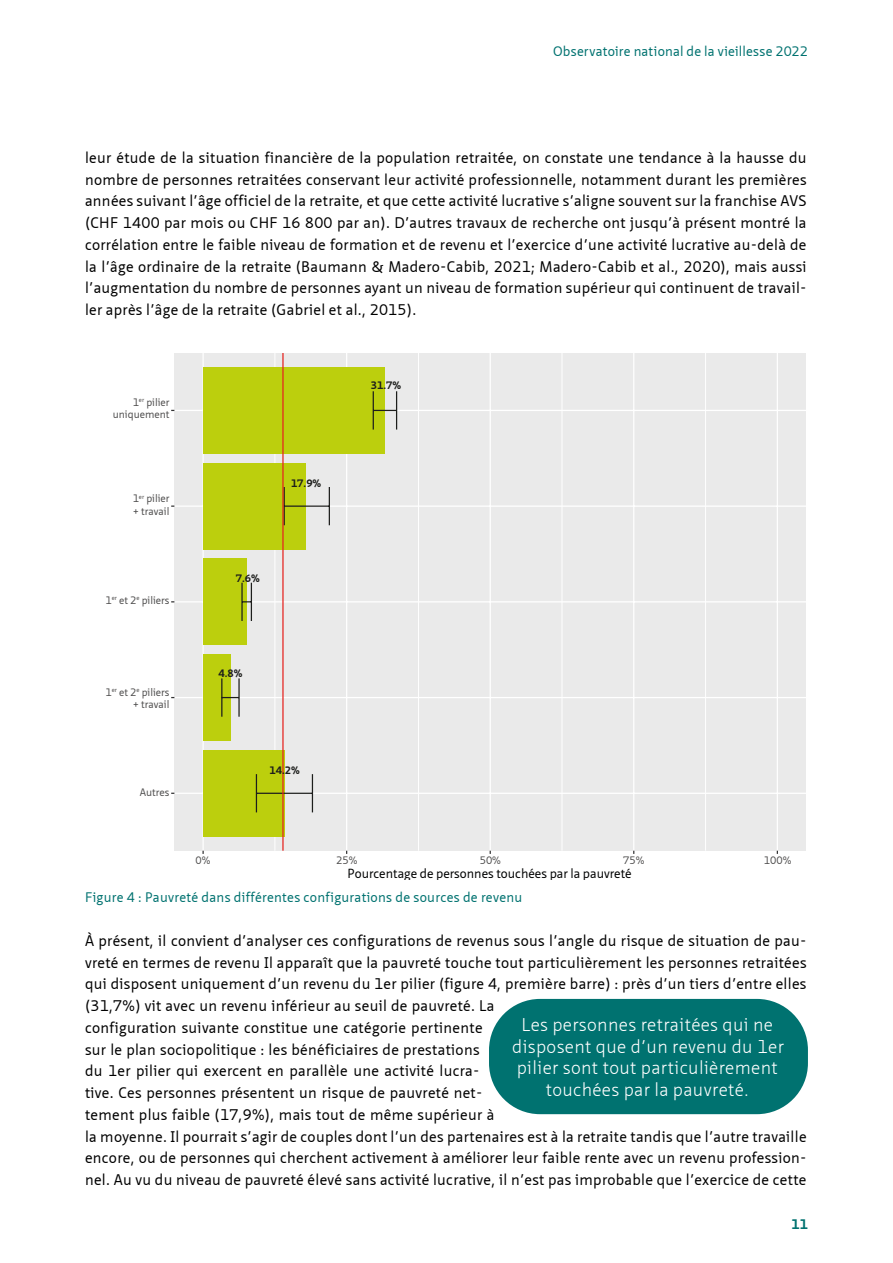
<style>
.page{position:relative;width:893px;height:1263px;background:#fff}
.page>*{position:absolute;margin:0;border:0;box-sizing:border-box;transform-origin:0 0}
.t1{font:300 18px/21.6px "Neue Sans Pro";letter-spacing:.02em;color:#fff;text-align:center}
.t2{font:15px/21.8px "Neue Sans Pro";letter-spacing:.02em;color:#000;text-align:justify}
.t3{font:13.5px "Neue Sans Pro";letter-spacing:.02em;color:#007270}
.t4{font:700 13.5px "Neue Sans Pro";color:#007270}
.t5{font:12.75px "Neue Sans Pro";color:#010202}
.t6{font:10.5px/12.6px "Neue Sans Pro";color:#4e4d4d;text-align:right}
.t7{font:700 10.5px "Neue Sans Pro";color:#1d1e1c}
</style>
<div class="page">
<div style="left:174px;top:353px;width:632px;height:498px;background:#eaeaea"></div>
<hr style="left:705px;top:353px;width:1px;height:498px;background:#fff">
<hr style="left:562px;top:353px;width:1px;height:498px;background:#fff">
<hr style="left:418px;top:353px;width:1px;height:498px;background:#fff">
<hr style="left:275px;top:353px;width:1px;height:498px;background:#fff">
<hr style="left:777px;top:353px;width:1px;height:498px;background:#fff">
<hr style="left:633px;top:353px;width:1px;height:498px;background:#fff">
<hr style="left:490px;top:353px;width:1px;height:498px;background:#fff">
<hr style="left:346px;top:353px;width:1px;height:498px;background:#fff">
<hr style="left:202px;top:353px;width:2px;height:498px;background:#fff">
<hr style="left:174px;top:410px;width:632px;height:1px;background:#fff">
<hr style="left:174px;top:505px;width:632px;height:2px;background:#fff">
<hr style="left:174px;top:601px;width:632px;height:1px;background:#fff">
<hr style="left:174px;top:697px;width:632px;height:1px;background:#fff">
<hr style="left:174px;top:793px;width:632px;height:1px;background:#fff">
<div style="left:203px;top:559px;width:44px;height:86px;background:#bccf0d"></div>
<div style="left:203px;top:654px;width:27px;height:87px;background:#bccf0d"></div>
<div style="left:203px;top:463px;width:103px;height:86px;background:#bccf0d"></div>
<div style="left:203px;top:750px;width:81px;height:86px;background:#bccf0d"></div>
<div style="left:203px;top:367px;width:182px;height:86px;background:#bccf0d"></div>
<hr style="left:373px;top:391px;width:1px;height:39px;background:#1d1e1c">
<svg style="left:374px;top:410px;width:22px;height:1px"></svg>
<hr style="left:396px;top:391px;width:1px;height:39px;background:#1d1e1c">
<hr style="left:256px;top:774px;width:1px;height:38px;background:#1d1e1c">
<hr style="left:256px;top:793px;width:56px;height:1px;background:#1d1e1c">
<hr style="left:312px;top:774px;width:1px;height:38px;background:#1d1e1c">
<hr style="left:284px;top:487px;width:1px;height:38px;background:#1d1e1c">
<hr style="left:284px;top:505px;width:45px;height:2px;background:#1d1e1c">
<hr style="left:329px;top:487px;width:1px;height:38px;background:#1d1e1c">
<hr style="left:221px;top:678px;width:1px;height:39px;background:#1d1e1c">
<svg style="left:222px;top:697px;width:16px;height:1px"></svg>
<hr style="left:238px;top:678px;width:2px;height:39px;background:#1d1e1c">
<hr style="left:241px;top:583px;width:2px;height:38px;background:#1d1e1c">
<hr style="left:251px;top:583px;width:1px;height:38px;background:#1d1e1c">
<hr style="left:282px;top:353px;width:2px;height:498px;background:#e5231f">
<div style="left:489px;top:999px;width:319px;height:115px;background:#007270;border-radius:51px"></div>
<p class="t3" style="left:553px;top:43px;width:256px">Observatoire national de la vieillesse 2022</p>
<p class="t2" style="left:85px;top:146px;width:723px">leur étude de la situation financière de la population retraitée, on constate une tendance à la hausse du nombre de personnes retraitées conservant leur activité professionnelle, notamment durant les premières années suivant l’âge officiel de la retraite, et que cette activité lucrative s’aligne souvent sur la franchise AVS (CHF 1400 par mois ou CHF 16 800 par an). D’autres travaux de recherche ont jusqu’à présent montré la corrélation entre le faible niveau de formation et de revenu et l’exercice d’une activité lucrative au-delà de la l’âge ordinaire de la retraite (Baumann &amp; Madero-Cabib, 2021; Madero-Cabib et al., 2020), mais aussi l’augmentation du nombre de personnes ayant un niveau de formation supérieur qui continuent de travail&shy;ler après l’âge de la retraite (Gabriel et al., 2015).</p>
<p class="t6" style="left:113px;top:396px;width:58px">1<sup>er</sup> pilier uniquement</p>
<p class="t6" style="left:133px;top:492px;width:38px;text-align:left">1<sup>er</sup> pilier + travail</p>
<p class="t6" style="left:105px;top:593px;width:66px">1<sup>er</sup> et 2<sup>e</sup> piliers</p>
<p class="t6" style="left:105px;top:685px;width:66px">1<sup>er</sup> et 2<sup>e</sup> piliers + travail</p>
<p class="t6" style="left:140px;top:786px;width:31px">Autres</p>
<p class="t7" style="left:291px;top:477px;width:32px">17.9%</p>
<p class="t7" style="left:236px;top:571px;width:26px">7.6%</p>
<p class="t7" style="left:219px;top:666px;width:26px">4.8%</p>
<p class="t7" style="left:270px;top:764px;width:32px">14.2%</p>
<p class="t7" style="left:371px;top:379px;width:32px">31.7%</p>
<p class="t6" style="left:196px;top:854px;width:16px">0%</p>
<p class="t6" style="left:336px;top:854px;width:23px">25%</p>
<p class="t6" style="left:480px;top:854px;width:23px">50%</p>
<p class="t6" style="left:623px;top:854px;width:23px">75%</p>
<p class="t6" style="left:764px;top:854px;width:29px">100%</p>
<p class="t5" style="left:348px;top:865px;width:286px">Pourcentage de personnes touchées par la pauvreté</p>
<p class="t3" style="left:85px;top:889px;width:439px">Figure 4 : Pauvreté dans différentes configurations de sources de revenu</p>
<p class="t2" style="left:85px;top:929px;width:723px;text-align:left">À présent, il convient d’analyser ces configurations de revenus sous l’angle du risque de situation de pau&shy;vreté en termes de revenu Il apparaît que la pauvreté touche tout particulièrement les personnes retraitées qui disposent uniquement d’un revenu du 1er pilier (figure 4, première barre) : près d’un tiers d’entre elles (31,7%) vit avec un revenu inférieur au seuil de pauvreté. La<br>configuration suivante constitue une catégorie pertinente<br>sur le plan sociopolitique : les bénéficiaires de prestations<br>du 1er pilier qui exercent en parallèle une activité lucra-<br>tive. Ces personnes présentent un risque de pauvreté net-<br>tement plus faible (17,9%), mais tout de même supérieur à<br>la moyenne. Il pourrait s’agir de couples dont l’un des partenaires est à la retraite tandis que l’autre travaille encore, ou de personnes qui cherchent activement à améliorer leur faible rente avec un revenu profession&shy;nel. Au vu du niveau de pauvreté élevé sans activité lucrative, il n’est pas improbable que l’exercice de cette</p>
<p class="t1" style="left:512px;top:1013px;width:273px">Les personnes retraitées qui ne disposent que d’un revenu du 1er pilier sont tout particulièrement touchées par la pauvreté.</p>
<p class="t4" style="left:792px;top:1215px;width:18px">11</p>
</div>
